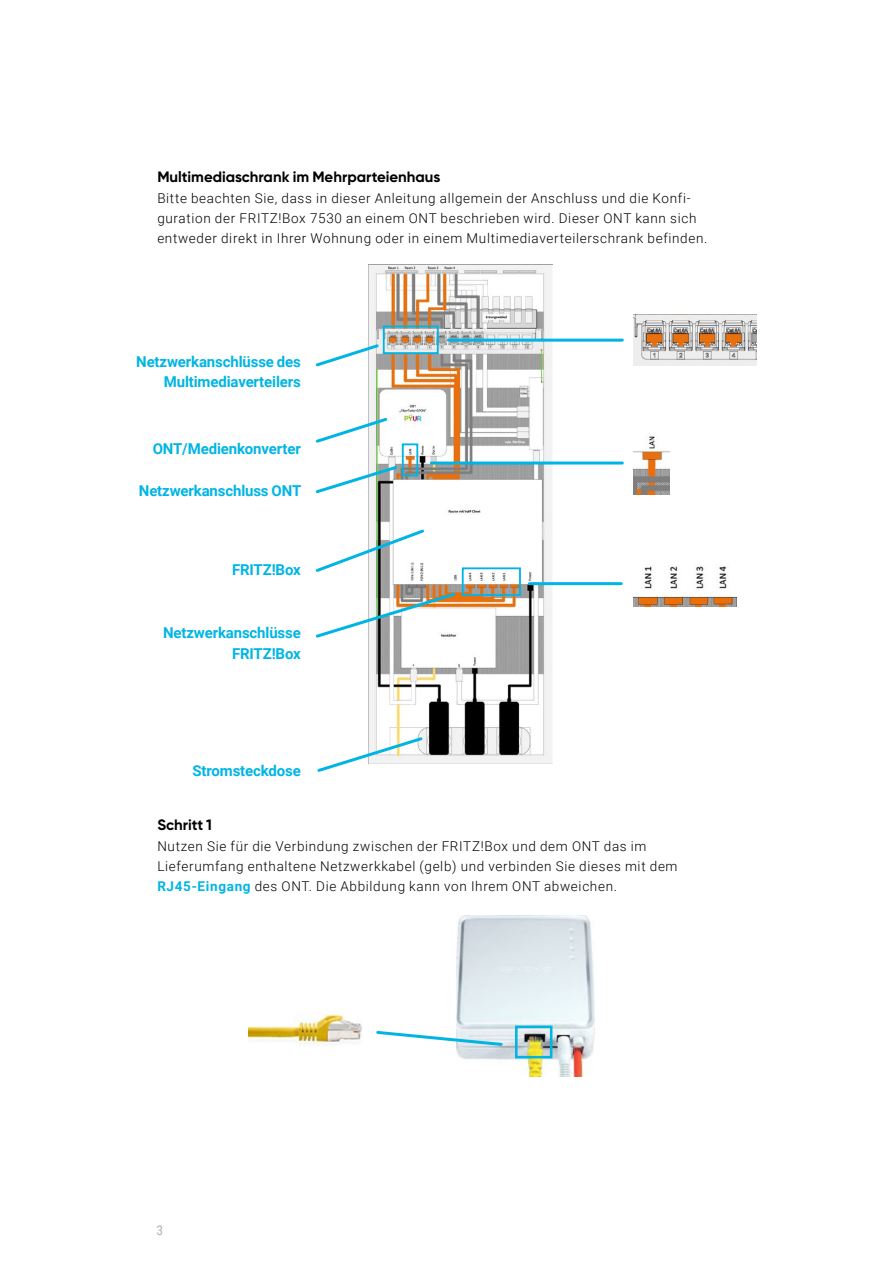
<style>
.page{position:relative;width:893px;height:1263px;background:#fff}
.page>*{position:absolute;margin:0;border:0;box-sizing:border-box;transform-origin:0 0}
.t1{font:700 15px/20.2px "Roboto";letter-spacing:-.01em;color:#00b5e4;text-align:right}
.t2{font:700 15px "Gilroy";color:#000}
.t3{font:300 13.5px/20.2px "Roboto";letter-spacing:.05em;color:#000}
.t4{font:13.5px "Roboto Condensed";color:#b1b1b2}
.s1{font-weight:700;color:#00b5e4}
</style>
<div class="page">
<img style="left:368px;top:264px;width:185px;height:499px">
<div style="left:383px;top:325px;width:56px;height:29px;border:2px solid #00b5e4"></div>
<div style="left:402px;top:443px;width:16px;height:33px;border:2px solid #00b5e4"></div>
<div style="left:462px;top:567px;width:59px;height:29px;border:2px solid #00b5e4"></div>
<svg style="left:315px;top:464px;width:84px;height:31px"></svg>
<svg style="left:315px;top:416px;width:74px;height:29px"></svg>
<svg style="left:315px;top:590px;width:143px;height:50px"></svg>
<svg style="left:317px;top:735px;width:108px;height:37px"></svg>
<svg style="left:315px;top:527px;width:111px;height:47px"></svg>
<svg style="left:315px;top:342px;width:66px;height:27px"></svg>
<img style="left:633px;top:314px;width:123px;height:52px">
<img style="left:633px;top:436px;width:36px;height:59px">
<img style="left:633px;top:566px;width:103px;height:41px">
<hr style="left:448px;top:339px;width:174px;height:3px;background:#00b5e4">
<hr style="left:431px;top:461px;width:191px;height:3px;background:#00b5e4">
<hr style="left:529px;top:582px;width:92px;height:3px;background:#00b5e4">
<div style="left:511px;top:570px;width:6px;height:12px;background:#fff"></div>
<img style="left:456px;top:915px;width:139px;height:162px">
<div style="left:515px;top:1025px;width:37px;height:33px;border:3px solid #00b5e4"></div>
<svg style="left:376px;top:1029px;width:128px;height:19px"></svg>
<img style="left:249px;top:1013px;width:113px;height:32px">
<p class="t2" style="left:157px;top:168px;width:285px">Multimediaschrank im Mehrparteienhaus</p>
<p class="t3" style="left:157px;top:187px;width:552px">Bitte beachten Sie, dass in dieser Anleitung allgemein der Anschluss und die Konfi&shy;guration der FRITZ!Box 7530 an einem ONT beschrieben wird. Dieser ONT kann sich entweder direkt in Ihrer Wohnung oder in einem Multimediaverteilerschrank befinden.</p>
<p class="t1" style="left:136px;top:351px;width:166px">Netzwerkanschlüsse des<br>Multimediaverteilers</p>
<p class="t1" style="left:153px;top:438px;width:150px">ONT/Medienkonverter</p>
<p class="t1" style="left:139px;top:480px;width:164px">Netzwerkanschluss ONT</p>
<p class="t1" style="left:232px;top:558px;width:70px">FRITZ!Box</p>
<p class="t1" style="left:163px;top:622px;width:139px">Netzwerkanschlüsse<br>FRITZ!Box</p>
<p class="t1" style="left:192px;top:760px;width:110px">Stromsteckdose</p>
<p class="t2" style="left:157px;top:816px;width:56px">Schritt 1</p>
<p class="t3" style="left:157px;top:835px;width:522px">Nutzen Sie für die Verbindung zwischen der FRITZ!Box und dem ONT das im<br>Lieferumfang enthaltene Netzwerkkabel (gelb) und verbinden Sie dieses mit dem<br><span class="s1">RJ45-Eingang</span> des ONT. Die Abbildung kann von Ihrem ONT abweichen.</p>
<p class="t4" style="left:156px;top:1221px;width:8px">3</p>
</div>
